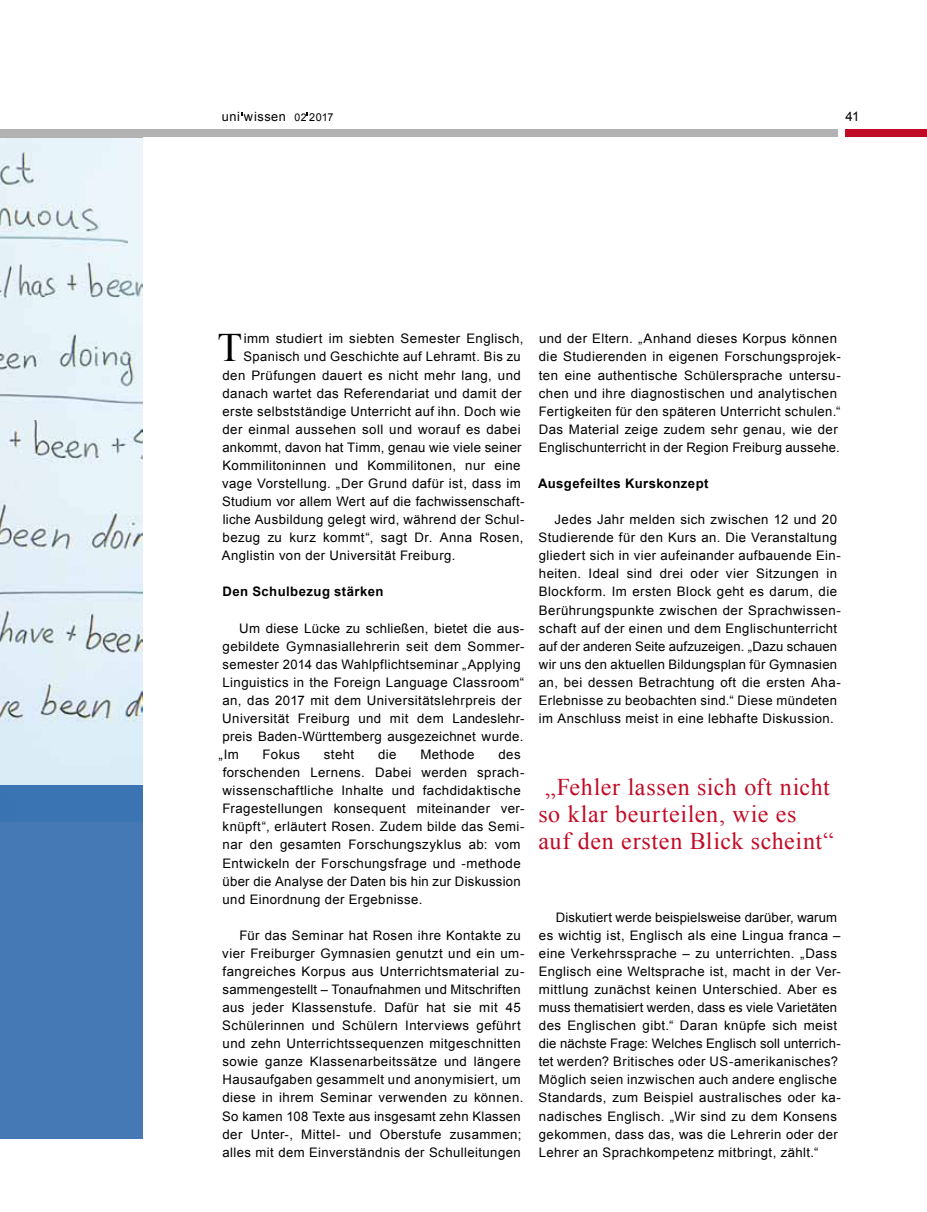
<style>
.page{position:relative;width:927px;height:1212px;background:#fff}
.page>*{position:absolute;margin:0;border:0;box-sizing:border-box;transform-origin:0 0}
.t1{font:40.35px "Times New Roman";color:#000}
.t2{font:24px/27px "Times New Roman";letter-spacing:.025em;color:#c10a25}
.t3{font:13.2px/18px "Arial";letter-spacing:.03em;color:#000}
.t4{font:700 13.2px "Arial";letter-spacing:.035em;color:#000}
.t5{font:12.75px "Arial";letter-spacing:.045em;color:#000}
.s1{font-size:10.5px}
.s2{font-size:10.8px}
</style>
<div class="page">
<img style="left:0;top:137px;width:143px;height:648px">
<div style="left:0;top:785px;width:143px;height:353px;background:#4579b5"></div>
<div style="left:0;top:129px;width:143px;height:8px;background:#b3b2b2"></div>
<div style="left:143px;top:129px;width:695px;height:8px;background:#b3b2b2"></div>
<div style="left:845px;top:129px;width:82px;height:8px;background:#c10a25"></div>
<p class="t5" style="left:222px;top:108px;width:113px">uni wissen <span class="s1">02</span> <span class="s2">2017</span></p>
<p class="t3" style="left:845px;top:108px;width:16px">41</p>
<h1 class="t1" style="left:217px;top:321px;width:26px">T</h1>
<p class="t3" style="left:244px;top:330px;width:281px">imm studiert im siebten Semester Englisch,</p>
<p class="t3" style="left:243px;top:348px;width:279px">Spanisch und Geschichte auf Lehramt. Bis zu</p>
<p class="t3" style="left:222px;top:366px;width:300px">den Prüfungen dauert es nicht mehr lang, und</p>
<p class="t3" style="left:222px;top:384px;width:301px">danach wartet das Referendariat und damit der</p>
<p class="t3" style="left:222px;top:402px;width:300px">erste selbstständige Unterricht auf ihn. Doch wie</p>
<p class="t3" style="left:222px;top:420px;width:300px">der einmal aussehen soll und worauf es dabei</p>
<p class="t3" style="left:222px;top:438px;width:301px">ankommt, davon hat Timm, genau wie viele seiner</p>
<p class="t3" style="left:222px;top:456px;width:300px">Kommilitoninnen und Kommilitonen, nur eine</p>
<p class="t3" style="left:222px;top:474px;width:300px">vage Vorstellung. „Der Grund dafür ist, dass im</p>
<p class="t3" style="left:222px;top:492px;width:304px">Studium vor allem Wert auf die fachwissenschaft-</p>
<p class="t3" style="left:223px;top:511px;width:303px">liche Ausbildung gelegt wird, während der Schul-</p>
<p class="t3" style="left:223px;top:529px;width:302px">bezug zu kurz kommt“, sagt Dr. Anna Rosen,</p>
<p class="t3" style="left:222px;top:547px;width:235px">Anglistin von der Universität Freiburg.</p>
<p class="t4" style="left:223px;top:583px;width:163px">Den Schulbezug stärken</p>
<p class="t3" style="left:239px;top:619px;width:287px">Um diese Lücke zu schließen, bietet die aus-</p>
<p class="t3" style="left:223px;top:637px;width:303px">gebildete Gymnasiallehrerin seit dem Sommer-</p>
<p class="t3" style="left:223px;top:655px;width:300px">semester 2014 das Wahlpflichtseminar „Applying</p>
<p class="t3" style="left:222px;top:673px;width:303px">Linguistics in the Foreign Language Classroom“</p>
<p class="t3" style="left:222px;top:691px;width:301px">an, das 2017 mit dem Universitätslehrpreis der</p>
<p class="t3" style="left:222px;top:709px;width:304px">Universität Freiburg und mit dem Landeslehr-</p>
<p class="t3" style="left:223px;top:727px;width:302px">preis Baden-Württemberg ausgezeichnet wurde.</p>
<p class="t3" style="left:219px;top:745px;width:22px">„Im</p>
<p class="t3" style="left:263px;top:745px;width:39px">Fokus</p>
<p class="t3" style="left:324px;top:745px;width:32px">steht</p>
<p class="t3" style="left:378px;top:745px;width:20px">die</p>
<p class="t3" style="left:420px;top:745px;width:56px">Methode</p>
<p class="t3" style="left:222px;top:745px;width:304px;text-indent:276px">des forschenden Lernens. Dabei werden sprach&shy;wissenschaftliche Inhalte und fachdidaktische Fragestellungen konsequent miteinander ver&shy;knüpft“, erläutert Rosen. Zudem bilde das Semi&shy;nar den gesamten Forschungszyklus ab: vom Entwickeln der Forschungsfrage und -methode über die Analyse der Daten bis hin zur Diskussion und Einordnung der Ergebnisse.</p>
<p class="t3" style="left:222px;top:926px;width:304px;text-indent:17px">Für das Seminar hat Rosen ihre Kontakte zu vier Freiburger Gymnasien genutzt und ein um&shy;fangreiches Korpus aus Unterrichtsmaterial zu&shy;sammengestellt – Tonaufnahmen und Mitschriften aus jeder Klassenstufe. Dafür hat sie mit 45<br>Schülerinnen und Schülern Interviews geführt und zehn Unterrichtssequenzen mitgeschnitten sowie ganze Klassenarbeitssätze und längere Hausaufgaben gesammelt und anonymisiert, um diese in ihrem Seminar verwenden zu können.<br>So kamen 108 Texte aus insgesamt zehn Klassen der Unter-, Mittel- und Oberstufe zusammen; alles mit dem Einverständnis der Schulleitungen</p>
<p class="t3" style="left:539px;top:330px;width:304px">und der Eltern. „Anhand dieses Korpus können die Studierenden in eigenen Forschungsprojek&shy;ten eine authentische Schülersprache untersu&shy;chen und ihre diagnostischen und analytischen Fertigkeiten für den späteren Unterricht schulen.“ Das Material zeige zudem sehr genau, wie der Englischunterricht in der Region Freiburg aussehe.</p>
<p class="t4" style="left:538px;top:474px;width:172px">Ausgefeiltes Kurskonzept</p>
<p class="t3" style="left:539px;top:511px;width:304px;text-indent:16px">Jedes Jahr melden sich zwischen 12 und 20<br>Studierende für den Kurs an. Die Veranstaltung gliedert sich in vier aufeinander aufbauende Ein&shy;heiten. Ideal sind drei oder vier Sitzungen in Blockform. Im ersten Block geht es darum, die Berührungspunkte zwischen der Sprachwissen&shy;schaft auf der einen und dem Englischunterricht auf der anderen Seite aufzuzeigen. „Dazu schauen wir uns den aktuellen Bildungsplan für Gymnasien an, bei dessen Betrachtung oft die ersten Aha-Erlebnisse zu beobachten sind.“ Diese mündeten im Anschluss meist in eine lebhafte Diskussion.</p>
<h2 class="t2" style="left:538px;top:773px;width:297px">„Fehler lassen sich oft nicht so klar beurteilen, wie es auf den ersten Blick scheint“</h2>
<p class="t3" style="left:539px;top:908px;width:304px;text-indent:17px">Diskutiert werde beispielsweise darüber, warum es wichtig ist, Englisch als eine Lingua franca – eine Verkehrssprache – zu unterrichten. „Dass Englisch eine Weltsprache ist, macht in der Ver&shy;mittlung zunächst keinen Unterschied. Aber es muss thematisiert werden, dass es viele Varietäten des Englischen gibt.“ Daran knüpfe sich meist die nächste Frage: Welches Englisch soll unterrich&shy;tet werden? Britisches oder US-amerikanisches?<br>Möglich seien inzwischen auch andere englische Standards, zum Beispiel australisches oder ka&shy;nadisches Englisch. „Wir sind zu dem Konsens gekommen, dass das, was die Lehrerin oder der Lehrer an Sprachkompetenz mitbringt, zählt.“</p>
</div>
